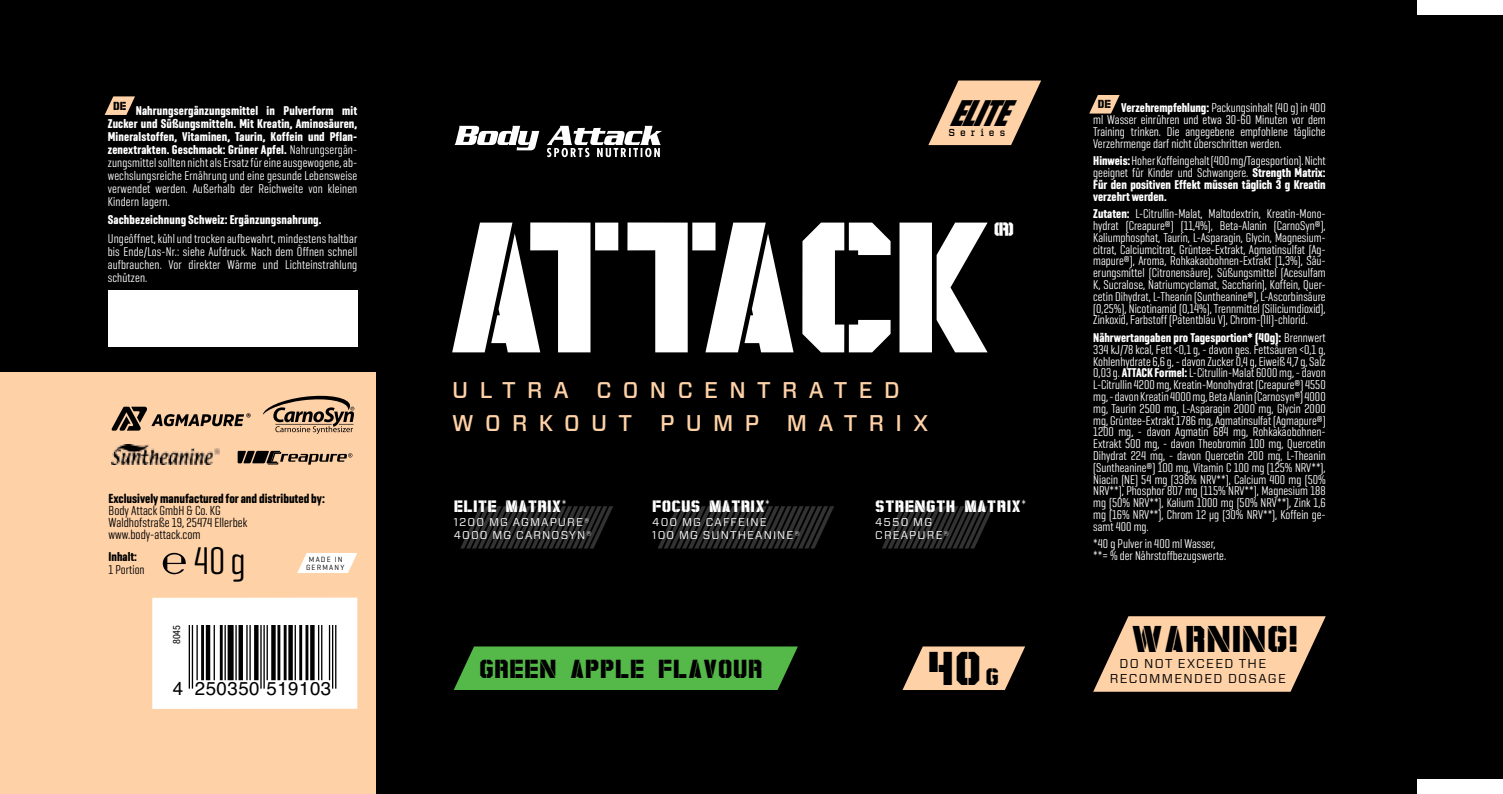
<style>
.page{position:relative;width:1503px;height:794px;background:#fff}
.page>*{position:absolute;margin:0;border:0;box-sizing:border-box;transform-origin:0 0}
.t1{font:189.8px "Coburn";letter-spacing:-.05em;color:#fff}
.t2{font:48.4px "Coburn";color:#000}
.t3{font:39.4px "Geogrotesque Comp";color:#000}
.t4{font:38.8px "Coburn";color:#fff}
.t5{font:38.2px "Coburn";color:#000}
.t6{font:italic 900 36.8px "Tungsten";color:#000}
.t7{font:26.6px "Coburn";color:#000}
.t8{font:500 22.8px "Vitesse Sans";letter-spacing:.5em;color:#fed1a7}
.t9{font:18.6px "Helvetica";letter-spacing:.025em;color:#000}
.t10{font:17px "Coburn";letter-spacing:.01em;color:#fff}
.t11{font:13.4px/12px "Geogrotesque Comp";color:#000}
.t12{font:700 13.4px "Geogrotesque Comp";color:#000}
.t13{font:13px/11.8px "Geogrotesque Comp";color:#fff;text-align:justify}
.t14{font:700 13px/11.8px "Geogrotesque Comp";color:#fff;text-align:justify}
.t15{font:13px "Geogrotesque Comp";color:#000}
.t16{font:700 13px "Geogrotesque Comp";color:#000}
.t17{font:12.8px/15px "Vitesse Sans";letter-spacing:.1em;color:#000}
.t18{font:12px "Coburn";color:#000}
.t19{font:11.2px/13.2px "Vitesse Sans";letter-spacing:.1em;color:#fff}
.t20{font:500 10.2px "Vitesse";letter-spacing:.5em;color:#000}
.t21{font:condensed 10px "Helvetica Neue LTW1 G";color:#000}
.t22{font:7.8px/8px "Geogrotesque";letter-spacing:.15em;color:#000;text-align:center}
.s1{font-weight:700}
.s2{font-weight:400}
.s3{font-size:24.4px}
</style>
<div class="page">
<div style="left:0;top:0;width:1502px;height:794px;background:#000"></div>
<div style="left:1417px;top:780px;width:85px;height:14px;background:#fff"></div>
<div style="left:1417px;top:0;width:85px;height:14px;background:#fff"></div>
<div style="left:0;top:372px;width:376px;height:422px;background:#fed1a7"></div>
<div style="left:152px;top:597px;width:205px;height:112px;background:#fff"></div>
<hr style="left:189px;top:625px;width:1px;height:63px;background:#000">
<hr style="left:192px;top:625px;width:1px;height:63px;background:#000">
<hr style="left:196px;top:625px;width:2px;height:55px;background:#000">
<hr style="left:201px;top:625px;width:3px;height:55px;background:#000">
<hr style="left:206px;top:625px;width:4px;height:55px;background:#000">
<hr style="left:214px;top:625px;width:1px;height:55px;background:#000">
<hr style="left:220px;top:625px;width:3px;height:55px;background:#000">
<hr style="left:224px;top:625px;width:2px;height:55px;background:#000">
<div style="left:228px;top:625px;width:6px;height:55px;background:#000"></div>
<hr style="left:235px;top:625px;width:2px;height:55px;background:#000">
<div style="left:238px;top:625px;width:5px;height:55px;background:#000"></div>
<hr style="left:246px;top:625px;width:2px;height:55px;background:#000">
<hr style="left:249px;top:625px;width:2px;height:55px;background:#000">
<svg style="left:254px;top:625px;width:4px;height:55px"></svg>
<hr style="left:260px;top:625px;width:2px;height:63px;background:#000">
<hr style="left:263px;top:625px;width:2px;height:63px;background:#000">
<hr style="left:266px;top:625px;width:2px;height:55px;background:#000">
<div style="left:271px;top:625px;width:5px;height:55px;background:#000"></div>
<hr style="left:277px;top:625px;width:3px;height:55px;background:#000">
<hr style="left:284px;top:625px;width:2px;height:55px;background:#000">
<div style="left:288px;top:625px;width:5px;height:55px;background:#000"></div>
<hr style="left:294px;top:625px;width:2px;height:55px;background:#000">
<hr style="left:299px;top:625px;width:3px;height:55px;background:#000">
<hr style="left:305px;top:625px;width:3px;height:55px;background:#000">
<svg style="left:310px;top:625px;width:4px;height:55px"></svg>
<hr style="left:318px;top:625px;width:1px;height:55px;background:#000">
<hr style="left:321px;top:625px;width:1px;height:55px;background:#000">
<hr style="left:329px;top:625px;width:1px;height:55px;background:#000">
<hr style="left:332px;top:625px;width:1px;height:63px;background:#000">
<hr style="left:335px;top:625px;width:1px;height:63px;background:#000">
<svg style="left:163px;top:553px;width:23px;height:21px"></svg>
<svg style="left:454px;top:126px;width:208px;height:31px"></svg>
<svg style="left:928px;top:81px;width:113px;height:64px"></svg>
<div style="left:948px;top:128px;width:58px;height:10px;background:#fed1a7"></div>
<svg style="left:454px;top:646px;width:344px;height:44px;background:#4eac43"></svg>
<svg style="left:902px;top:646px;width:123px;height:44px"></svg>
<img style="left:111px;top:444px;width:109px;height:20px">
<svg style="left:263px;top:395px;width:91px;height:39px"></svg>
<svg style="left:111px;top:407px;width:140px;height:23px"></svg>
<svg style="left:297px;top:553px;width:60px;height:20px"></svg>
<svg style="left:1093px;top:616px;width:232px;height:75px;background:#d7b18d"></svg>
<div style="left:108px;top:290px;width:249px;height:57px;background:#fff"></div>
<svg style="left:105px;top:96px;width:30px;height:19px"></svg>
<svg style="left:1089px;top:95px;width:30px;height:19px"></svg>
<svg style="left:667px;top:506px;width:157px;height:42px"></svg>
<svg style="left:891px;top:506px;width:93px;height:42px"></svg>
<svg style="left:470px;top:506px;width:133px;height:42px"></svg>
<svg style="left:238px;top:451px;width:114px;height:13px"></svg>
<p class="t18" style="left:113px;top:98px;width:15px">DE</p>
<p class="t18" style="left:1097px;top:97px;width:15px">DE</p>
<h3 class="t6" style="left:949px;top:92px;width:69px">Elite</h3>
<p class="t13" style="left:1093px;top:102px;width:234px;text-indent:28px"><span class="s1">Verzehrempfehlung:</span> Packungsinhalt (40 g) in 400 ml Wasser einrühren und etwa 30-60 Minuten vor dem Training trinken. Die angegebene empfohlene tägliche Verzehrmenge darf nicht überschritten werden.</p>
<p class="t14" style="left:1093px;top:155px;width:234px">Hinweis: <span class="s2">Hoher Koffeingehalt (400 mg/Tagesportion). Nicht geeignet für Kinder und Schwangere.</span> Strength Matrix:<br>Für den positiven Effekt müssen täglich 3 g Kreatin verzehrt werden.</p>
<p class="t13" style="left:1093px;top:207px;width:234px"><span class="s1">Zutaten:</span> L-Citrullin-Malat, Maltodextrin, Kreatin-Mono&shy;hydrat (Creapure®) (11,4%), Beta-Alanin (CarnoSyn®), Kaliumphosphat, Taurin, L-Asparagin, Glycin, Magnesium&shy;citrat, Calciumcitrat, Grüntee-Extrakt, Agmatinsulfat (Ag&shy;mapure®), Aroma, Rohkakaobohnen-Extrakt (1,3%), Säu&shy;erungsmittel (Citronensäure), Süßungsmittel (Acesulfam K, Sucralose, Natriumcyclamat, Saccharin), Koffein, Quer&shy;cetin Dihydrat, L-Theanin (Suntheanine®), L-Ascorbinsäure (0,25%), Nicotinamid (0,14%), Trennmittel (Siliciumdioxid), Zinkoxid, Farbstoff (Patentblau V), Chrom-(III)-chlorid.</p>
<p class="t13" style="left:1093px;top:331px;width:234px"><span class="s1">Nährwertangaben pro Tagesportion* (40g):</span> Brennwert 334 kJ/78 kcal, Fett &lt;0,1 g, - davon ges. Fettsäuren &lt;0,1 g, Kohlenhydrate 6,6 g, - davon Zucker 0,4 g, Eiweiß 4,7 g, Salz 0,03 g. <span class="s1">ATTACK Formel:</span> L-Citrullin-Malat 6000 mg, - davon L-Citrullin 4200 mg, Kreatin-Monohydrat (Creapure®) 4550 mg, - davon Kreatin 4000 mg, Beta Alanin (Carnosyn®) 4000 mg, Taurin 2500 mg, L-Asparagin 2000 mg, Glycin 2000 mg, Grüntee-Extrakt 1786 mg, Agmatinsulfat (Agmapure®)<br>1200 mg, - davon Agmatin 684 mg, Rohkakaobohnen-Extrakt 500 mg, - davon Theobromin 100 mg, Quercetin Dihydrat 224 mg, - davon Quercetin 200 mg, L-Theanin (Suntheanine®) 100 mg, Vitamin C 100 mg (125% NRV**), Niacin (NE) 54 mg (338% NRV**), Calcium 400 mg (50% NRV**), Phosphor 807 mg (115% NRV**), Magnesium 188 mg (50% NRV**), Kalium 1000 mg (50% NRV**), Zink 1,6 mg (16% NRV**), Chrom 12 µg (30% NRV**), Koffein ge&shy;samt 400 mg.</p>
<p class="t13" style="left:1093px;top:537px;width:124px">*40 g Pulver in 400 ml Wasser,</p>
<p class="t13" style="left:108px;top:103px;width:251px;line-height:13px;text-indent:28px"><span class="s1">Nahrungsergänzungsmittel in Pulverform mit Zucker und Süßungsmitteln. Mit Kreatin, Aminosäuren, Mineralstoffen, Vitaminen, Taurin, Koffein und Pflan&shy;zenextrakten. Geschmack: Grüner Apfel.</span> Nahrungsergän&shy;zungsmittel sollten nicht als Ersatz für eine ausgewogene, ab&shy;wechslungsreiche Ernährung und eine gesunde Lebensweise verwendet werden. Außerhalb der Reichweite von kleinen Kindern lagern.</p>
<p class="t14" style="left:108px;top:214px;width:215px">Sachbezeichnung Schweiz: Ergänzungsnahrung.</p>
<p class="t13" style="left:108px;top:232px;width:251px;line-height:13px">Ungeöffnet, kühl und trocken aufbewahrt, mindestens haltbar bis Ende/Los-Nr.: siehe Aufdruck. Nach dem Öffnen schnell aufbrauchen. Vor direkter Wärme und Lichteinstrahlung schützen.</p>
<p class="t20" style="left:948px;top:126px;width:58px">Series</p>
<h1 class="t1" style="left:443px;top:167px;width:555px">ATTACK</h1>
<h3 class="t8" style="left:452px;top:375px;width:329px">ULTRA CONCENTRAT</h3>
<h3 class="t8" style="left:859px;top:375px;width:42px">E D</h3>
<h3 class="t8" style="left:452px;top:408px;width:160px">WOR KOUT</h3>
<h3 class="t8" style="left:660px;top:408px;width:181px">PU MP MATR</h3>
<h3 class="t8" style="left:895px;top:408px;width:34px">I X</h3>
<h3 class="t4" style="left:992px;top:211px;width:24px">®</h3>
<p class="t12" style="left:109px;top:490px;width:218px">Exclusively manufactured for and distributed by:</p>
<p class="t11" style="left:109px;top:504px;width:140px">Body Attack GmbH &amp; Co. KG<br>Waldhofstraße 19, 25474 Ellerbek www.body-attack.com</p>
<h3 class="t10" style="left:454px;top:496px;width:114px">ELITE MATRIX<sup>*</sup></h3>
<p class="t19" style="left:454px;top:515px;width:139px">1200 MG AGMAPURE®<br>4000 MG CARNOSYN®</p>
<h3 class="t10" style="left:652px;top:496px;width:119px">FOCUS MATRIX<sup>*</sup></h3>
<p class="t19" style="left:652px;top:515px;width:149px">400 MG CAFFEINE<br>100 MG SUNTHEANINE®</p>
<h3 class="t10" style="left:875px;top:496px;width:152px">STRENGTH MATRIX<sup>*</sup></h3>
<p class="t19" style="left:875px;top:515px;width:75px">4550 MG<br>CREAPURE®</p>
<h3 class="t3" style="left:194px;top:536px;width:53px">40g</h3>
<p class="t16" style="left:109px;top:548px;width:30px">Inhalt:</p>
<p class="t13" style="left:1093px;top:549px;width:134px">**= % der Nährstoffbezugswerte.</p>
<p class="t15" style="left:109px;top:561px;width:38px">1 Portion</p>
<p class="t22" style="left:306px;top:555px;width:40px">MADE IN<br>GERMANY</p>
<p class="t21" style="left:171px;top:644px;width:21px;rotate:-90deg">8045</p>
<h3 class="t9" style="left:173px;top:674px;width:160px">4 250350 519103</h3>
<h3 class="t7" style="left:479px;top:651px;width:285px">GREEN APPLE FLAVOUR</h3>
<h2 class="t2" style="left:927px;top:637px;width:73px">40<span class="s3">G</span></h2>
<h3 class="t5" style="left:1130px;top:614px;width:169px">WARNING!</h3>
<p class="t17" style="left:1109px;top:655px;width:178px;text-indent:10px">DO NOT EXCEED THE<br>RECOMMENDED DOSAGE</p>
</div>
